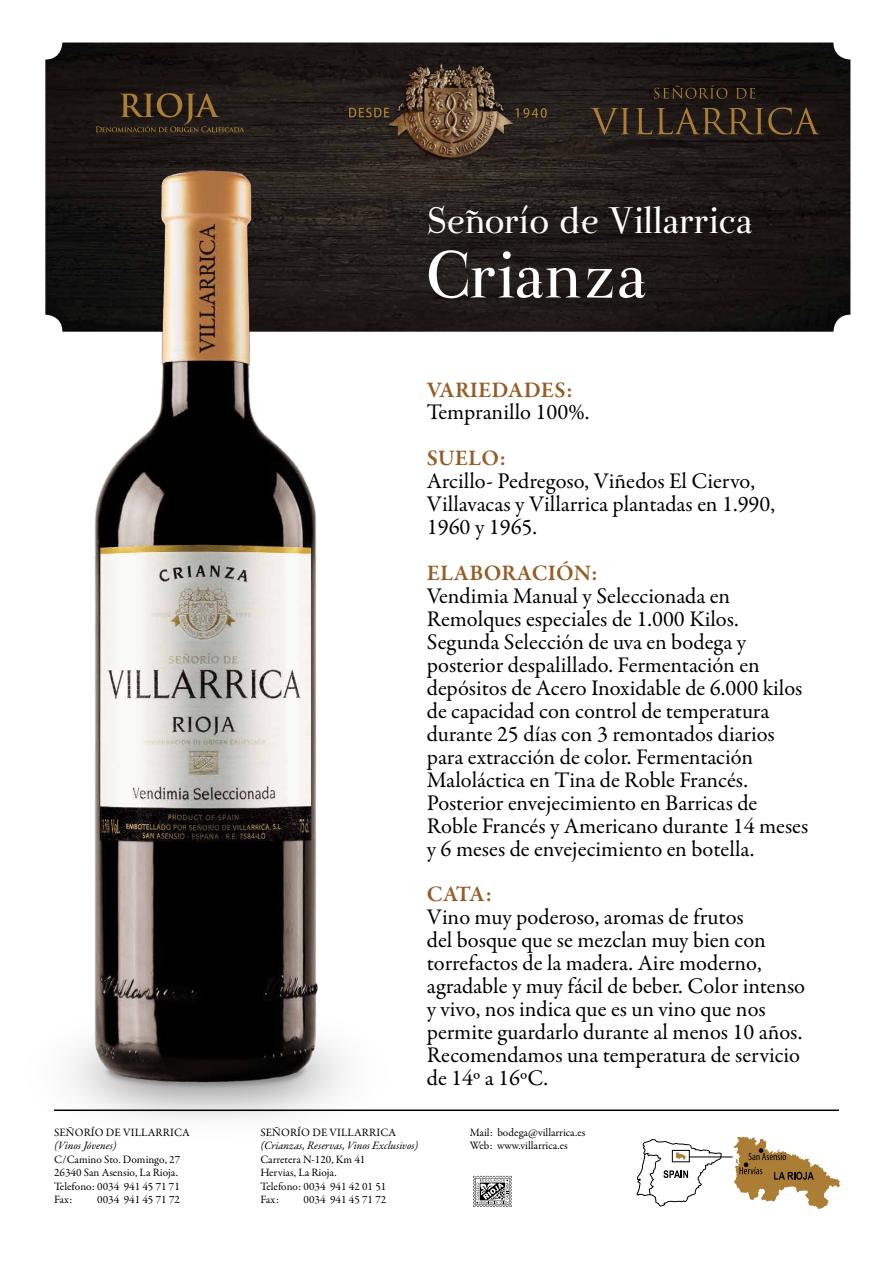
<style>
.page{position:relative;width:893px;height:1263px;background:#fff}
.page>*{position:absolute;margin:0;border:0;box-sizing:border-box;transform-origin:0 0}
.t1{font:78.75px "Parma Petit";color:#fff}
.t2{font:43.95px "Parma Petit";color:#fff}
.t3{font:22.5px/23px "Garamond Premr Pro";color:#000}
.t4{font:600 22.5px "Garamond Premr Pro";color:#955c23}
.t5{font:11.25px/13.6px "Garamond Premr Pro";color:#000}
.t6{font:italic 11.25px "Garamond Premr Pro";color:#000}
</style>
<div class="page">
<img style="left:45px;top:43px;width:805px;height:289px">
<svg style="left:636px;top:1136px;width:204px;height:73px"></svg>
<svg style="left:473px;top:1176px;width:39px;height:31px"></svg>
<hr style="left:54px;top:1109px;width:785px;height:2px;background:#000">
<svg style="left:591px;top:85px;width:229px;height:50px;background:#2f2519"></svg>
<svg style="left:516px;top:108px;width:31px;height:10px"></svg>
<img style="left:387px;top:64px;width:129px;height:98px">
<img style="left:45px;top:73px;width:378px;height:1046px">
<p class="t5" style="left:54px;top:1125px;width:137px">SEÑORÍO DE VILLARRICA</p>
<p class="t6" style="left:54px;top:1138px;width:64px">(Vinos Jóvenes)</p>
<p class="t5" style="left:54px;top:1152px;width:128px">C/Camino Sto. Domingo, 27<br>26340 San Asensio, La Rioja.<br>Telefono: 0034 941 45 71 71<br>Fax:</p>
<p class="t5" style="left:97px;top:1193px;width:84px">0034 941 45 71 72</p>
<h2 class="t2" style="left:427px;top:196px;width:327px">Señorío de Villarrica</h2>
<h1 class="t1" style="left:427px;top:231px;width:222px">Crianza</h1>
<p class="t4" style="left:427px;top:376px;width:147px">VARIEDADES:</p>
<p class="t3" style="left:427px;top:401px;width:164px">Tempranillo 100%.</p>
<p class="t4" style="left:427px;top:445px;width:81px">SUELO:</p>
<p class="t3" style="left:427px;top:470px;width:350px">Arcillo- Pedregoso, Viñedos El Ciervo,<br>Villavacas y Villarrica plantadas en 1.990,<br>1960 y 1965.</p>
<p class="t4" style="left:427px;top:559px;width:172px">ELABORACIÓN:</p>
<p class="t3" style="left:427px;top:585px;width:383px">Vendimia Manual y Seleccionada en Remolques especiales de 1.000 Kilos.<br>Segunda Selección de uva en bodega y posterior despalillado. Fermentación en depósitos de Acero Inoxidable de 6.000 kilos de capacidad con control de temperatura durante 25 días con 3 remontados diarios para extracción de color. Fermentación Maloláctica en Tina de Roble Francés.<br>Posterior envejecimiento en Barricas de Roble Francés y Americano durante 14 meses y 6 meses de envejecimiento en botella.</p>
<p class="t4" style="left:427px;top:881px;width:67px">CATA:</p>
<p class="t3" style="left:427px;top:906px;width:380px">Vino muy poderoso, aromas de frutos<br>del bosque que se mezclan muy bien con torrefactos de la madera. Aire moderno, agradable y muy fácil de beber. Color intenso y vivo, nos indica que es un vino que nos permite guardarlo durante al menos 10 años.<br>Recomendamos una temperatura de servicio de 14º a 16ºC.</p>
<p class="t5" style="left:260px;top:1125px;width:137px">SEÑORÍO DE VILLARRICA</p>
<p class="t6" style="left:260px;top:1138px;width:159px">(Crianzas, Reservas, Vinos Exclusivos)</p>
<p class="t5" style="left:260px;top:1152px;width:127px">Carretera N-120, Km 41<br>Hervias, La Rioja.<br>Telefono: 0034 941 42 01 51<br>Fax:</p>
<p class="t5" style="left:304px;top:1193px;width:84px">0034 941 45 71 72</p>
<p class="t5" style="left:470px;top:1125px;width:117px">Mail: bodega@villarrica.es<br>Web: www.villarrica.es</p>
</div>
